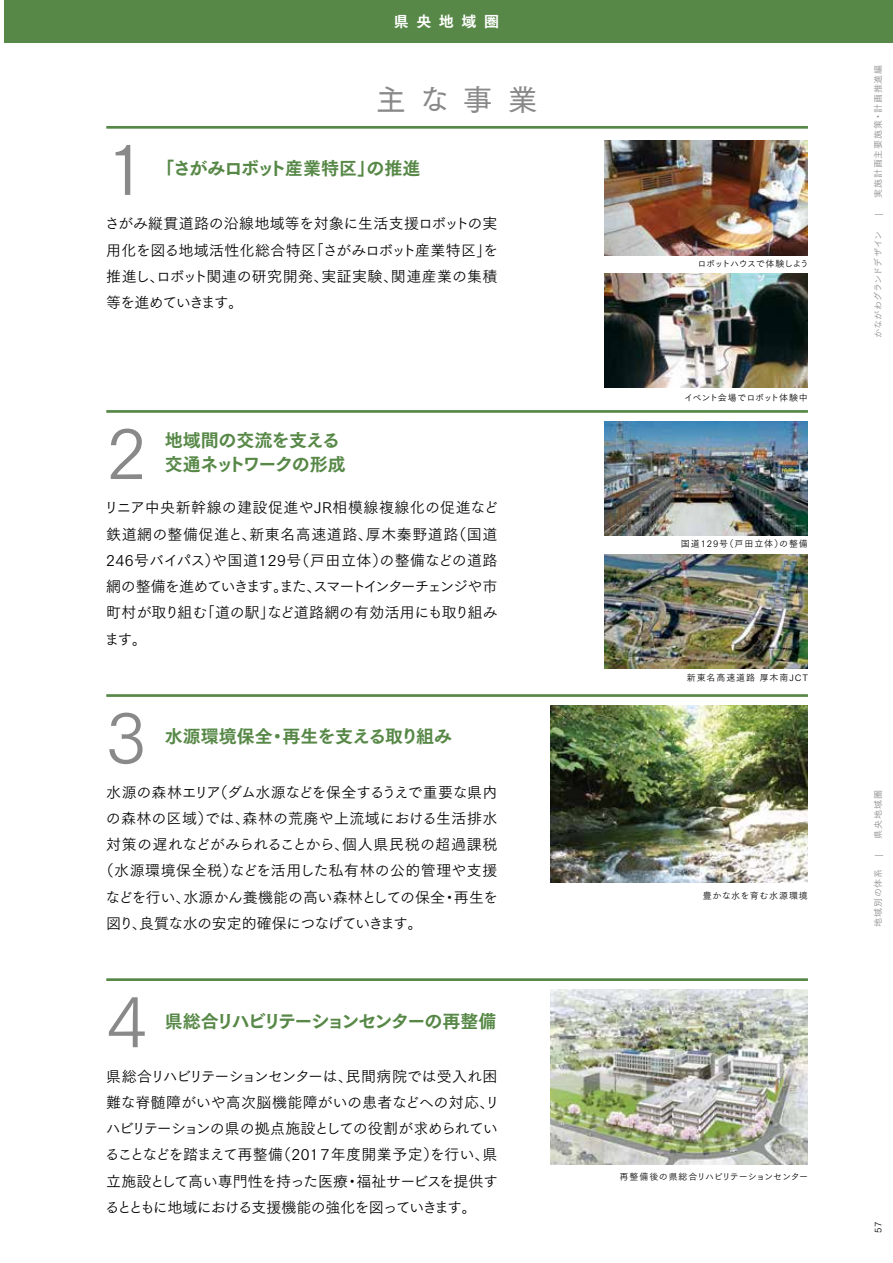
<style>
.page{position:relative;width:893px;height:1263px;background:#fff}
.page>*{position:absolute;margin:0;border:0;box-sizing:border-box;transform-origin:0 0}
.t1{font:68.7px "Tsuku Go Pro R";color:#898989}
.t2{font:30px "Tsuku Go Pro D";color:#898989}
.t3{font:18px/24px "Tsuku Go Pro E";letter-spacing:-.02em;color:#578847}
.t4{font:18px "Tsuku Go Pro E";letter-spacing:-.08em;color:#578847}
.t5{font:18px "Tsuku Go Pro E";letter-spacing:-.01em;color:#578847}
.t6{font:18px "Tsuku Go Pro E";letter-spacing:-.05em;color:#578847}
.t7{font:15px/26.2px "Tsuku Go Pro R";letter-spacing:-.02em;color:#000;text-align:justify}
.t8{font:15px/26.2px "Tsuku Go Pro R";letter-spacing:-.04em;color:#000}
.t9{font:15px "Tsuku Go Pro R";letter-spacing:.01em;color:#000}
.t10{font:15px "Tsuku Go Pro R";letter-spacing:.015em;color:#000}
.t11{font:15px "Tsuku Go Pro R";letter-spacing:.03em;color:#000}
.t12{font:15px "Tsuku Go Pro R";letter-spacing:-.06em;color:#000}
.t13{font:15px "Tsuku Go Pro E";letter-spacing:.5em;color:#fff}
.t14{font:9px "Tsuku Go Pro R";letter-spacing:-.02em;color:#000}
.t15{font:9px "Tsuku Go Pro R";letter-spacing:.1em;color:#000}
.t16{font:9px "Tsuku Go Pro R";letter-spacing:.1em;color:#898989}
.t17{font:9px "Tsuku Go Pro R";letter-spacing:.07em;color:#000}
.t18{font:9px "Tsuku Go Pro R";letter-spacing:-.05em;color:#000}
.t19{font:9px "Tsuku Go Pro R";letter-spacing:.01em;color:#898989}
</style>
<div class="page">
<div style="left:0;top:0;width:893px;height:43px;background:#578847"></div>
<hr style="left:106px;top:126px;width:702px;height:3px;background:#578847">
<hr style="left:106px;top:410px;width:702px;height:3px;background:#578847">
<hr style="left:106px;top:978px;width:702px;height:3px;background:#578847">
<hr style="left:106px;top:694px;width:702px;height:3px;background:#578847">
<img style="left:604px;top:141px;width:204px;height:114px">
<img style="left:604px;top:274px;width:204px;height:114px">
<img style="left:604px;top:421px;width:204px;height:115px">
<img style="left:604px;top:554px;width:204px;height:115px">
<img style="left:551px;top:705px;width:257px;height:177px">
<img style="left:551px;top:989px;width:257px;height:175px">
<hr style="left:0;top:0;width:4px;height:1263px;background:#fff">
<p class="t13" style="left:394px;top:8px;width:106px">県央地域圏</p>
<h1 class="t1" style="left:93px;top:112px;width:70px">１</h1>
<h2 class="t2" style="left:376px;top:75px;width:163px">主な事業</h2>
<p class="t6" style="left:156px;top:152px;width:265px">「さがみロボット産業特区」の推進</p>
<p class="t7" style="left:105px;top:209px;width:395px">さがみ縦貫道路の沿線地域等を対象に生活支援ロボットの実用化を図る地域活性化総合特区「さがみロボット産業特区」を推進し、ロボット関連の研究開発、実証実験、関連産業の集積等を進めていきます。</p>
<h1 class="t1" style="left:106px;top:396px;width:42px">2</h1>
<p class="t3" style="left:165px;top:427px;width:182px">地域間の交流を支える交通ネットワークの形成</p>
<p class="t7" style="left:104px;top:493px;width:396px">リニア中央新幹線の建設促進やJR相模線複線化の促進など鉄道網の整備促進と、新東名高速道路、厚木秦野道路（国道246号バイパス）や国道129号（戸田立体）の整備などの道路網の整備を進めていきます。また、スマートインターチェンジや市町村が取り組む「道の駅」など道路網の有効活用にも取り組みます。</p>
<h1 class="t1" style="left:106px;top:680px;width:42px">3</h1>
<p class="t5" style="left:165px;top:720px;width:289px">水源環境保全・再生を支える取り組み</p>
<p class="t7" style="left:106px;top:777px;width:393px">水源の森林エリア（ダム水源などを保全するうえで重要な県内</p>
<p class="t9" style="left:106px;top:806px;width:393px">の森林の区域）では、森林の荒廃や上流域における生活排水</p>
<p class="t10" style="left:106px;top:832px;width:393px">対策の遅れなどがみられることから、個人県民税の超過課税</p>
<p class="t11" style="left:99px;top:858px;width:400px">（水源環境保全税）などを活用した私有林の公的管理や支援</p>
<p class="t7" style="left:105px;top:882px;width:394px">などを行い、水源かん養機能の高い森林としての保全・再生を</p>
<p class="t12" style="left:106px;top:911px;width:318px">図り、良質な水の安定的確保につなげていきます。</p>
<h1 class="t1" style="left:106px;top:964px;width:42px">4</h1>
<p class="t4" style="left:165px;top:1005px;width:333px">県総合リハビリテーションセンターの再整備</p>
<p class="t8" style="left:105px;top:1061px;width:396px">県総合リハビリテーションセンターは、民間病院では受入れ困難な脊髄障がいや高次脳機能障がいの患者などへの対応、リハビリテーションの県の拠点施設としての役割が求められていることなどを踏まえて再整備（201７年度開業予定）を行い、県立施設として高い専門性を持った医療・福祉サービスを提供するとともに地域における支援機能の強化を図っていきます。</p>
<p class="t18" style="left:697px;top:256px;width:113px">ロボットハウスで体験しよう</p>
<p class="t14" style="left:684px;top:390px;width:125px">イベント会場でロボット体験中</p>
<p class="t15" style="left:681px;top:537px;width:128px">国道129号（戸田立体）の整備</p>
<p class="t15" style="left:687px;top:670px;width:123px">新東名高速道路厚木南JCT</p>
<p class="t17" style="left:703px;top:888px;width:107px">豊かな水を育む水源環境</p>
<p class="t16" style="left:871px;top:198px;width:135px;rotate:-90deg">実施計画主要施策・計画推進編</p>
<p class="t16" style="left:871px;top:216px;width:4px;rotate:-90deg">|</p>
<p class="t19" style="left:871px;top:338px;width:108px;rotate:-90deg">かながわグランドデザイン</p>
<p class="t16" style="left:871px;top:839px;width:50px;rotate:-90deg">県央地域圏</p>
<p class="t16" style="left:871px;top:857px;width:4px;rotate:-90deg">|</p>
<p class="t16" style="left:871px;top:927px;width:60px;rotate:-90deg">地域別の体系</p>
<p class="t14" style="left:620px;top:1170px;width:190px">再整備後の県総合リハビリテーションセンター</p>
<p class="t17" style="left:871px;top:1233px;width:13px;rotate:-90deg">57</p>
</div>
